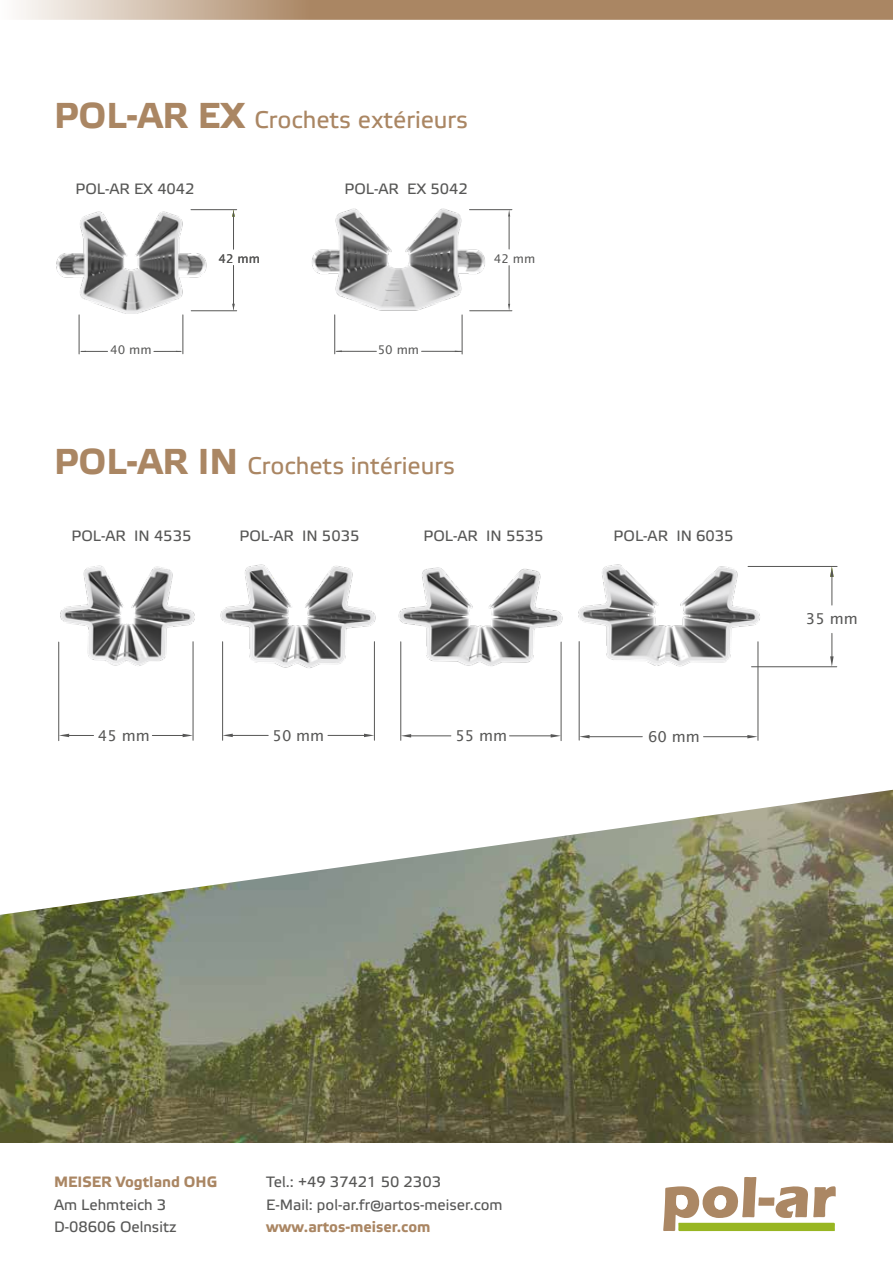
<style>
.page{position:relative;width:893px;height:1263px;background:#fff}
.page>*{position:absolute;margin:0;border:0;box-sizing:border-box;transform-origin:0 0}
.t1{font:24px "Etelka Text Pro";color:#aa8663}
.t2{font:15px/22.5px "Etelka Text Pro";color:#575756}
.t3{font:700 15px "Etelka Text Pro";color:#aa8663}
.t4{font:15px "Lucida Sans";color:#575756}
.t5{font:12px "Lucida Sans";color:#575756}
.s1{font-weight:700;font-size:36px}
</style>
<div class="page">
<svg style="left:19px;top:0;width:874px;height:20px;background:#b7997c"></svg>
<img style="left:58px;top:565px;width:137px;height:124px">
<img style="left:220px;top:564px;width:156px;height:135px">
<img style="left:398px;top:567px;width:165px;height:137px">
<img style="left:578px;top:564px;width:188px;height:148px">
<hr style="left:748px;top:566px;width:89px;height:1px;background:#575756">
<hr style="left:751px;top:666px;width:86px;height:1px;background:#575756">
<svg style="left:830px;top:567px;width:4px;height:38px"></svg>
<svg style="left:830px;top:633px;width:4px;height:34px"></svg>
<svg style="left:183px;top:734px;width:10px;height:3px"></svg>
<hr style="left:193px;top:642px;width:1px;height:98px;background:#575756">
<hr style="left:58px;top:642px;width:1px;height:99px;background:#575756">
<hr style="left:152px;top:735px;width:35px;height:1px;background:#575756">
<svg style="left:59px;top:734px;width:35px;height:3px"></svg>
<hr style="left:374px;top:642px;width:1px;height:98px;background:#575756">
<hr style="left:222px;top:642px;width:1px;height:98px;background:#575756">
<hr style="left:328px;top:735px;width:38px;height:1px;background:#575756">
<hr style="left:232px;top:735px;width:36px;height:1px;background:#575756">
<svg style="left:364px;top:734px;width:10px;height:3px"></svg>
<svg style="left:222px;top:734px;width:11px;height:3px"></svg>
<hr style="left:561px;top:642px;width:1px;height:99px;background:#575756">
<hr style="left:400px;top:642px;width:1px;height:98px;background:#575756">
<hr style="left:509px;top:736px;width:43px;height:1px;background:#575756">
<hr style="left:411px;top:736px;width:40px;height:1px;background:#575756">
<svg style="left:551px;top:734px;width:10px;height:3px"></svg>
<svg style="left:401px;top:734px;width:10px;height:3px"></svg>
<hr style="left:758px;top:642px;width:1px;height:98px;background:#575756">
<hr style="left:579px;top:641px;width:1px;height:99px;background:#575756">
<hr style="left:703px;top:736px;width:45px;height:1px;background:#575756">
<hr style="left:588px;top:736px;width:54px;height:1px;background:#575756">
<svg style="left:747px;top:735px;width:11px;height:3px"></svg>
<svg style="left:579px;top:735px;width:10px;height:3px"></svg>
<img style="left:312px;top:208px;width:174px;height:104px">
<hr style="left:334px;top:315px;width:1px;height:39px;background:#575756">
<img style="left:56px;top:209px;width:156px;height:104px">
<hr style="left:183px;top:315px;width:1px;height:39px;background:#575756">
<hr style="left:79px;top:315px;width:1px;height:39px;background:#575756">
<svg style="left:79px;top:351px;width:29px;height:1px"></svg>
<hr style="left:462px;top:315px;width:1px;height:39px;background:#575756">
<hr style="left:336px;top:351px;width:40px;height:1px;background:#575756">
<svg style="left:154px;top:351px;width:29px;height:1px"></svg>
<svg style="left:232px;top:210px;width:3px;height:7px"></svg>
<svg style="left:232px;top:304px;width:3px;height:6px"></svg>
<hr style="left:191px;top:209px;width:46px;height:1px;background:#575756">
<hr style="left:191px;top:310px;width:46px;height:1px;background:#575756">
<hr style="left:233px;top:217px;width:1px;height:32px;background:#575756">
<hr style="left:233px;top:266px;width:1px;height:38px;background:#575756">
<hr style="left:469px;top:209px;width:43px;height:1px;background:#575756">
<hr style="left:470px;top:310px;width:42px;height:1px;background:#575756">
<hr style="left:509px;top:217px;width:1px;height:32px;background:#575756">
<hr style="left:509px;top:266px;width:1px;height:38px;background:#575756">
<svg style="left:508px;top:210px;width:2px;height:7px"></svg>
<svg style="left:508px;top:304px;width:2px;height:7px"></svg>
<hr style="left:422px;top:351px;width:39px;height:1px;background:#575756">
<img style="left:0;top:790px;width:893px;height:353px">
<svg style="left:663px;top:1177px;width:173px;height:54px"></svg>
<h1 class="t1" style="left:54px;top:107px;width:416px"><span class="s1">POL-AR EX</span> Crochets extérieurs</h1>
<p class="t2" style="left:75px;top:178px;width:121px">POL-AR EX 4042</p>
<p class="t2" style="left:344px;top:178px;width:125px">POL-AR EX 5042</p>
<p class="t5" style="left:219px;top:251px;width:43px">42 mm</p>
<p class="t5" style="left:494px;top:251px;width:43px">42 mm</p>
<p class="t5" style="left:110px;top:343px;width:43px">40 mm</p>
<p class="t5" style="left:378px;top:343px;width:43px">50 mm</p>
<h1 class="t1" style="left:54px;top:453px;width:402px"><span class="s1">POL-AR IN</span> Crochets intérieurs</h1>
<p class="t2" style="left:72px;top:525px;width:121px">POL-AR IN 4535</p>
<p class="t2" style="left:239px;top:525px;width:121px">POL-AR IN 5035</p>
<p class="t2" style="left:424px;top:525px;width:121px">POL-AR IN 5535</p>
<p class="t2" style="left:614px;top:525px;width:121px">POL-AR IN 6035</p>
<p class="t4" style="left:98px;top:727px;width:53px">45 mm</p>
<p class="t4" style="left:273px;top:727px;width:53px">50 mm</p>
<p class="t4" style="left:455px;top:727px;width:53px">55 mm</p>
<p class="t4" style="left:648px;top:728px;width:53px">60 mm</p>
<p class="t4" style="left:806px;top:610px;width:53px">35 mm</p>
<p class="t3" style="left:54px;top:1173px;width:165px">MEISER Vogtland OHG</p>
<p class="t2" style="left:54px;top:1194px;width:124px">Am Lehmteich 3<br>D-08606 Oelnsitz</p>
<p class="t2" style="left:266px;top:1171px;width:238px">Tel.: +49 37421 50 2303<br>E-Mail: pol-ar.fr@artos-meiser.com</p>
<p class="t3" style="left:266px;top:1218px;width:166px">www.artos-meiser.com</p>
</div>
